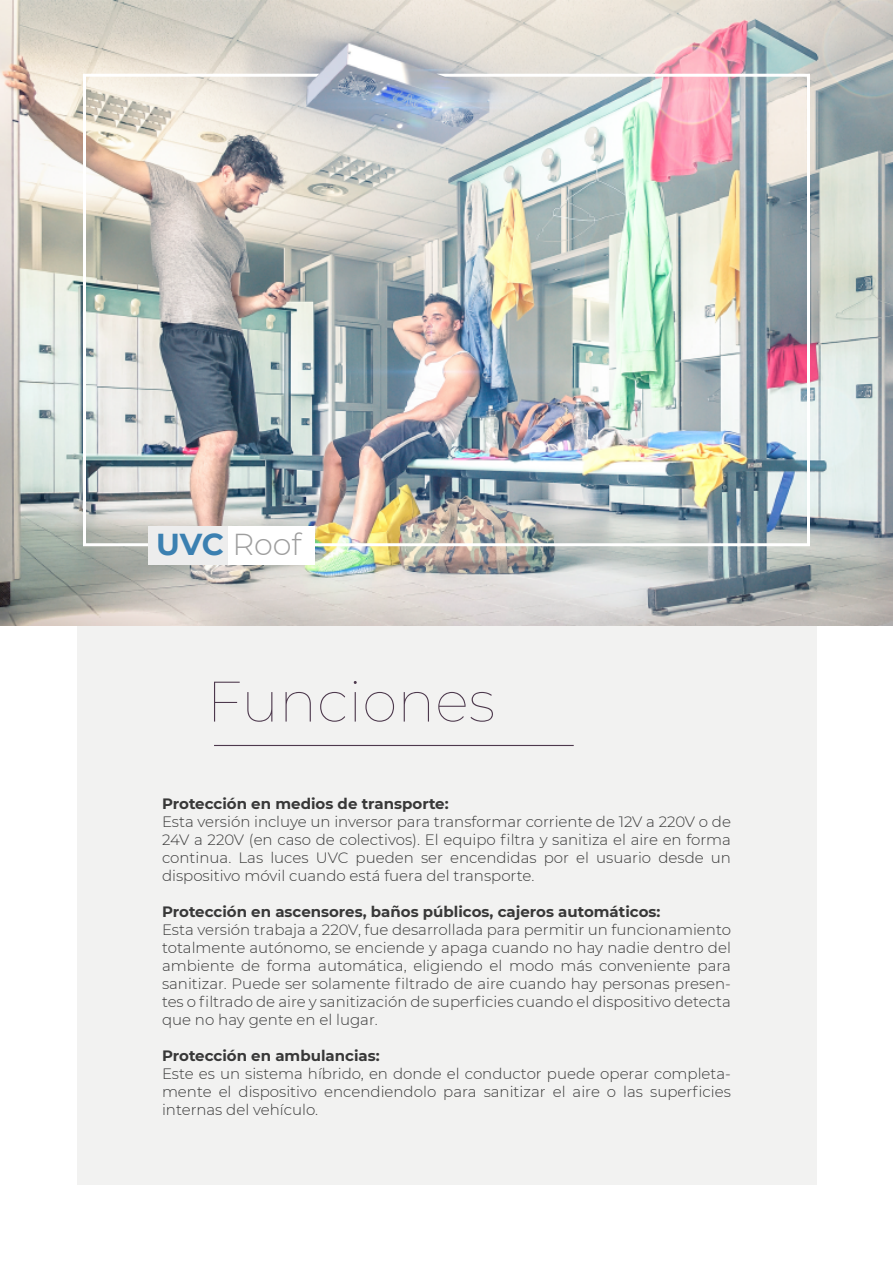
<style>
.page{position:relative;width:893px;height:1263px;background:#fff}
.page>*{position:absolute;margin:0;border:0;box-sizing:border-box;transform-origin:0 0}
.t1{font:100 57px "Montserrat";color:#4d394d}
.t2{font:300 30.15px "Montserrat";color:#9e9e9e}
.t3{font:300 15px/18px "Montserrat";color:#383838;text-align:justify}
.t4{font:700 15px "Montserrat";color:#383838}
.s1{font-weight:700;color:#3b80b1}
</style>
<div class="page">
<div style="left:77px;top:78px;width:739px;height:1107px;background:#f2f2f1"></div>
<img style="left:0;top:0;width:893px;height:625px">
<img style="left:83px;top:74px;width:727px;height:472px">
<div style="left:148px;top:526px;width:81px;height:39px;background:#ededed"></div>
<div style="left:229px;top:526px;width:86px;height:39px;background:#fff"></div>
<hr style="left:214px;top:745px;width:360px;height:1px;background:#4d394d">
<h2 class="t2" style="left:156px;top:524px;width:147px"><span class="s1">UVC</span> Roof</h2>
<h1 class="t1" style="left:206px;top:663px;width:290px">Funciones</h1>
<p class="t4" style="left:162px;top:793px;width:288px">Protección en medios de transporte:</p>
<p class="t3" style="left:162px;top:812px;width:570px">Esta versión incluye un inversor para transformar corriente de 12V a 220V o de 24V a 220V (en caso de colectivos). El equipo filtra y sanitiza el aire en forma continua. Las luces UVC pueden ser encendidas por el usuario desde un dispositivo móvil cuando está fuera del transporte.</p>
<p class="t4" style="left:162px;top:901px;width:500px">Protección en ascensores, baños públicos, cajeros automáticos:</p>
<p class="t3" style="left:162px;top:920px;width:570px">Esta versión trabaja a 220V, fue desarrollada para permitir un funcionamiento totalmente autónomo, se enciende y apaga cuando no hay nadie dentro del ambiente de forma automática, eligiendo el modo más conveniente para sanitizar. Puede ser solamente filtrado de aire cuando hay personas presen&shy;tes o filtrado de aire y sanitización de superficies cuando el dispositivo detecta que no hay gente en el lugar.</p>
<p class="t4" style="left:162px;top:1045px;width:219px">Protección en ambulancias:</p>
<p class="t3" style="left:162px;top:1064px;width:570px">Este es un sistema híbrido, en donde el conductor puede operar completa&shy;mente el dispositivo encendiendolo para sanitizar el aire o las superficies internas del vehículo.</p>
</div>
